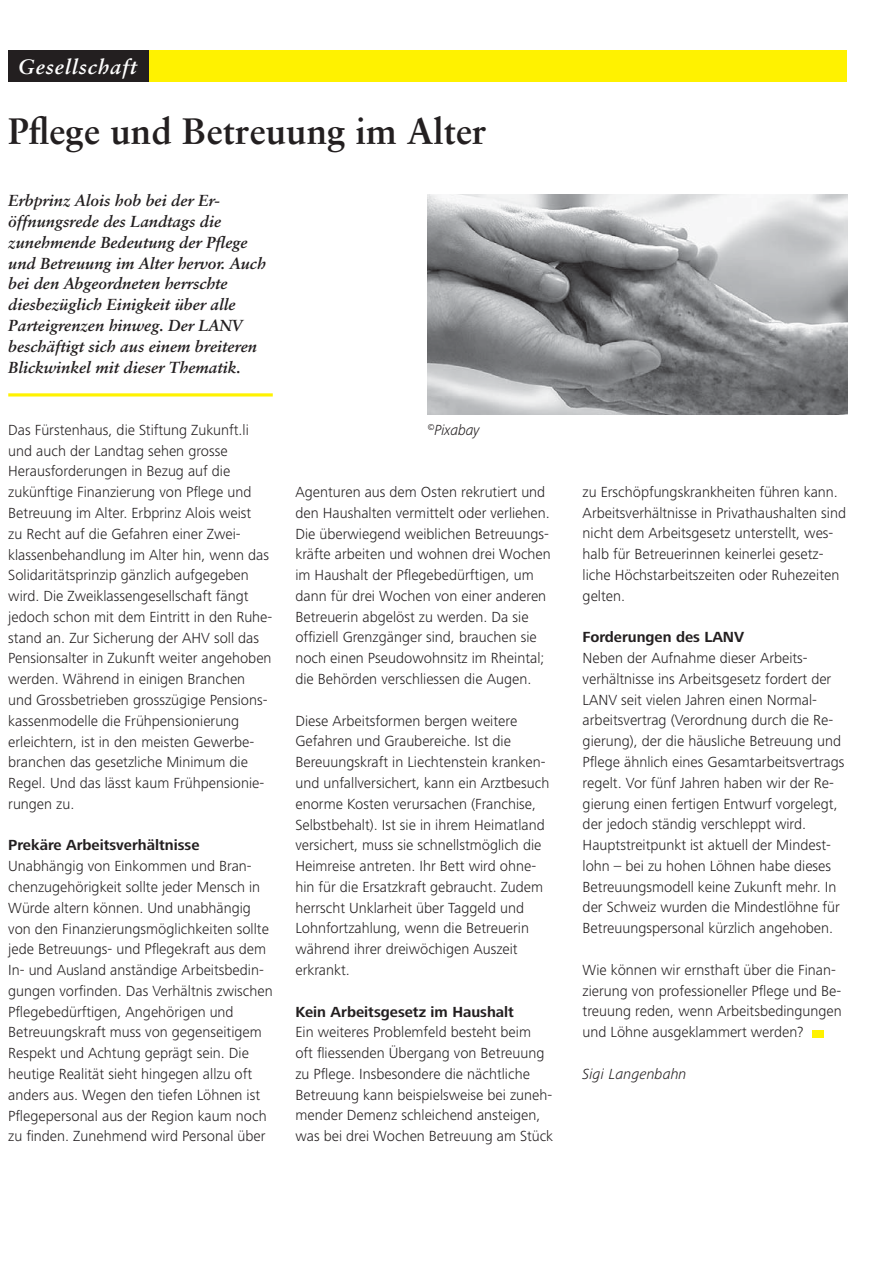
<style>
.page{position:relative;width:893px;height:1263px;background:#fff}
.page>*{position:absolute;margin:0;border:0;box-sizing:border-box;transform-origin:0 0}
.t1{font:700 36.75px "Sabon";color:#231f20}
.t2{font:italic 700 20.85px "Sabon";letter-spacing:.04em;color:#fff}
.t3{font:italic 700 16.05px/20.9px "Sabon";color:#231f20}
.t4{font:300 15.15px/20.9px "Frutiger Next LT";color:#231f20}
.t5{font:700 15.15px "Frutiger Next LT";color:#231f20}
.t6{font:italic 300 15.15px "Frutiger Next LT";color:#231f20}
.t7{font:italic 300 15.15px "Frutiger Next LT";letter-spacing:-.02em;color:#231f20}
</style>
<div class="page">
<svg style="left:8px;top:393px;width:265px;height:4px"></svg>
<div style="left:811px;top:1030px;width:12px;height:8px;background:#fff200"></div>
<div style="left:91px;top:50px;width:756px;height:31px;background:#fff200"></div>
<div style="left:8px;top:50px;width:141px;height:31px;background:#231f20"></div>
<img style="left:427px;top:195px;width:420px;height:219px">
<h2 class="t2" style="left:18px;top:58px;width:120px">Gesellschaft</h2>
<h1 class="t1" style="left:8px;top:116px;width:480px">Pflege und Betreuung im Alter</h1>
<p class="t3" style="left:8px;top:192px;width:259px">Erbprinz Alois hob bei der Er&shy;öffnungsrede des Landtags die zunehmende Bedeutung der Pflege und Betreuung im Alter hervor. Auch bei den Abgeordneten herrschte diesbezüglich Einigkeit über alle Parteigrenzen hinweg. Der LANV beschäftigt sich aus einem breiteren Blickwinkel mit dieser Thematik.</p>
<p class="t4" style="left:8px;top:421px;width:265px">Das Fürstenhaus, die Stiftung Zukunft.li und auch der Landtag sehen grosse Heraus forderungen in Bezug auf die zukünftige Finanzierung von Pflege und Betreuung im Alter. Erbprinz Alois weist<br>zu Recht auf die Gefahren einer Zwei&shy;klassenbehandlung im Alter hin, wenn das Solidaritätsprinzip gänzlich aufgegeben wird. Die Zweiklassengesellschaft fängt jedoch schon mit dem Eintritt in den Ruhe&shy;stand an. Zur Sicherung der AHV soll das Pensionsalter in Zukunft weiter angehoben werden. Während in einigen Branchen und Grossbetrieben grosszügige Pensions&shy;kassenmodelle die Frühpensionierung erleichtern, ist in den meisten Gewerbe&shy;branchen das gesetzliche Minimum die Regel. Und das lässt kaum Frühpensionie&shy;rungen zu.</p>
<p class="t5" style="left:8px;top:840px;width:193px">Prekäre Arbeitsverhältnisse</p>
<p class="t4" style="left:8px;top:857px;width:266px">Unabhängig von Einkommen und Bran&shy;chenzugehörigkeit sollte jeder Mensch in Würde altern können. Und unabhängig von den Finanzierungsmöglichkeiten sollte jede Betreuungs- und Pflegekraft aus dem In- und Ausland anständige Arbeitsbedin&shy;gungen vorfinden. Das Verhältnis zwischen Pflegebedürftigen, Angehörigen und Betreuungskraft muss von gegenseitigem Respekt und Achtung geprägt sein. Die heutige Realität sieht hingegen allzu oft anders aus. Wegen den tiefen Löhnen ist Pflegepersonal aus der Region kaum noch zu finden. Zunehmend wird Personal über</p>
<p class="t7" style="left:427px;top:421px;width:54px"><sup>©</sup>Pixabay</p>
<p class="t4" style="left:295px;top:483px;width:257px">Agenturen aus dem Osten rekrutiert und den Haushalten vermittelt oder verliehen.<br>Die überwiegend weiblichen Betreuungs&shy;kräfte arbeiten und wohnen drei Wochen im Haushalt der Pflegebedürftigen, um dann für drei Wochen von einer anderen Betreuerin abgelöst zu werden. Da sie offiziell Grenzgänger sind, brauchen sie noch einen Pseudowohnsitz im Rheintal; die Behörden verschliessen die Augen.</p>
<p class="t4" style="left:295px;top:712px;width:255px">Diese Arbeitsformen bergen weitere Gefahren und Graubereiche. Ist die Bereuungskraft in Liechtenstein kranken&shy;und unfallversichert, kann ein Arztbesuch enorme Kosten verursachen (Franchise, Selbstbehalt). Ist sie in ihrem Heimatland versichert, muss sie schnellstmöglich die Heimreise antreten. Ihr Bett wird ohne&shy;hin für die Ersatzkraft gebraucht. Zudem herrscht Unklarheit über Taggeld und Lohnfortzahlung, wenn die Betreuerin während ihrer dreiwöchigen Auszeit erkrankt.</p>
<p class="t5" style="left:295px;top:1006px;width:220px">Kein Arbeitsgesetz im Haushalt</p>
<p class="t4" style="left:295px;top:1023px;width:259px">Ein weiteres Problemfeld besteht beim<br>oft fliessenden Übergang von Betreuung zu Pflege. Insbesondere die nächtliche Betreuung kann beispielsweise bei zuneh&shy;mender Demenz schleichend ansteigen, was bei drei Wochen Betreuung am Stück</p>
<p class="t4" style="left:582px;top:483px;width:265px">zu Erschöpfungskrankheiten führen kann.<br>Arbeitsverhältnisse in Privathaushalten sind nicht dem Arbeitsgesetz unterstellt, wes&shy;halb für Betreuerinnen keinerlei gesetz&shy;liche Höchstarbeitszeiten oder Ruhezeiten gelten.</p>
<p class="t5" style="left:582px;top:632px;width:163px">Forderungen des LANV</p>
<p class="t4" style="left:582px;top:649px;width:263px">Neben der Aufnahme dieser Arbeits&shy;verhältnisse ins Arbeitsgesetz fordert der LANV seit vielen Jahren einen Normal&shy;arbeitsvertrag (Verordnung durch die Re&shy;gierung), der die häusliche Betreuung und Pflege ähnlich eines Gesamtarbeits vertrags regelt. Vor fünf Jahren haben wir der Re&shy;gierung einen fertigen Entwurf vor gelegt, der jedoch ständig verschleppt wird.<br>Hauptstreitpunkt ist aktuell der Mindest&shy;lohn – bei zu hohen Löhnen habe dieses Betreuungsmodell keine Zukunft mehr. In der Schweiz wurden die Mindestlöhne für Betreuungspersonal kürzlich angehoben.</p>
<p class="t4" style="left:582px;top:961px;width:261px">Wie können wir ernsthaft über die Finan&shy;zierung von professioneller Pflege und Be&shy;treuung reden, wenn Arbeitsbedingungen und Löhne ausgeklammert werden?</p>
<p class="t6" style="left:582px;top:1065px;width:105px">Sigi Langenbahn</p>
</div>
